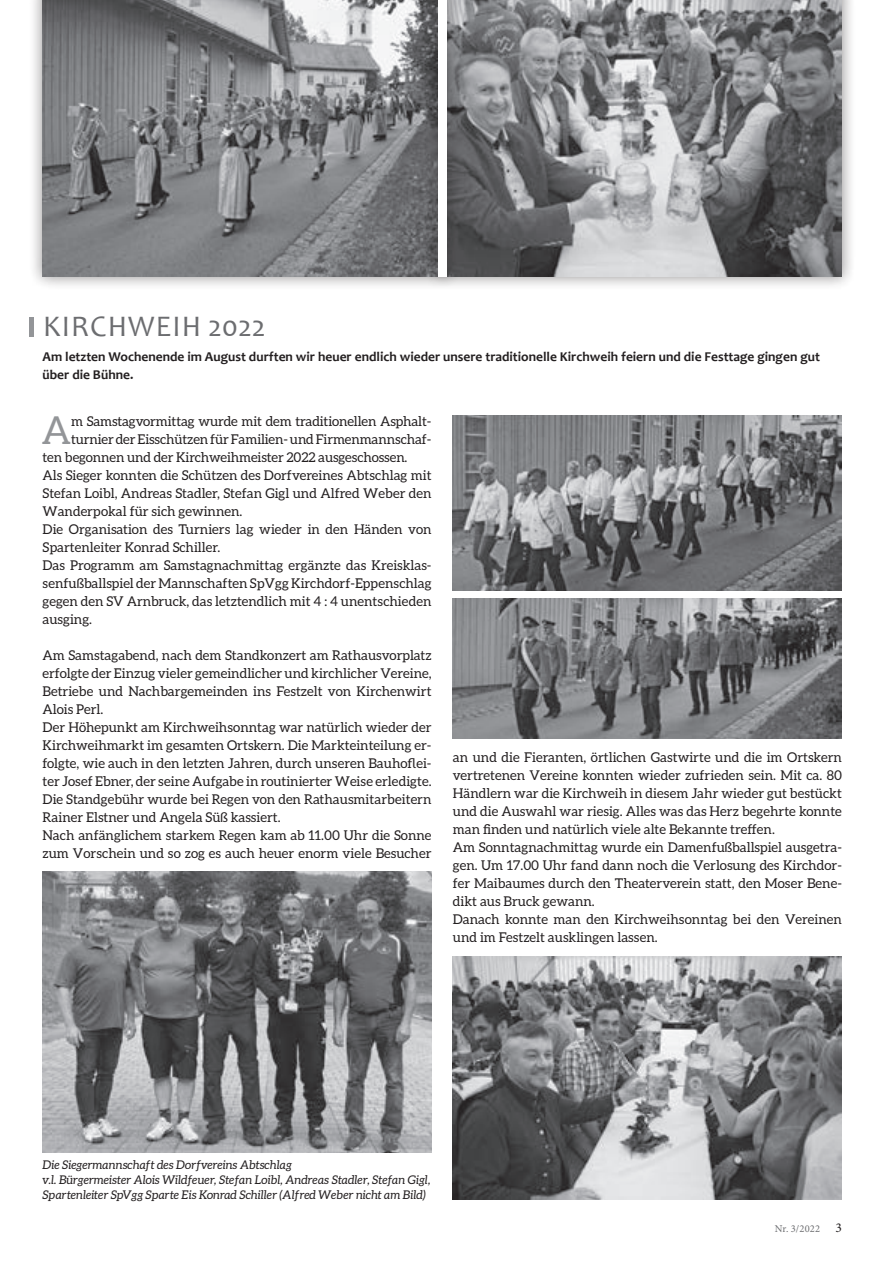
<style>
.page{position:relative;width:893px;height:1263px;background:#fff}
.page>*{position:absolute;margin:0;border:0;box-sizing:border-box;transform-origin:0 0}
.t1{font:38.55px "Aleo";color:#939598}
.t2{font:30px "Candara";letter-spacing:.04em;color:#6c6d70}
.t3{font:13.5px/18px "Aleo";color:#231f20}
.t4{font:700 13.5px/18px "Candara";color:#231f20}
.t5{font:italic 12px/15px "Aleo";color:#231f20}
.t6{font:10.5px "Minion Pro";letter-spacing:.015em;color:#6c6d70}
.s1{font-size:13.5px;color:#231f20}
</style>
<div class="page">
<hr style="left:30px;top:317px;width:4px;height:19px;background:#939598">
<img style="left:453px;top:599px;width:389px;height:139px">
<img style="left:453px;top:415px;width:389px;height:175px">
<img style="left:43px;top:872px;width:389px;height:281px">
<img style="left:453px;top:957px;width:389px;height:242px">
<div style="left:29px;top:0;width:827px;height:290px;background:#231f20;opacity:.5"></div>
<img style="left:43px;top:0;width:799px;height:276px">
<div style="left:424px;top:0;width:37px;height:290px;background:#231f20;opacity:.5"></div>
<div style="left:438px;top:0;width:8px;height:276px;background:#fff"></div>
<h2 class="t2" style="left:43px;top:309px;width:224px">KIRCHWEIH 2022</h2>
<p class="t4" style="left:43px;top:348px;width:779px">Am letzten Wochenende im August durften wir heuer endlich wieder unsere traditionelle Kirchweih feiern und die Festtage gingen gut über die Bühne.</p>
<h1 class="t1" style="left:42px;top:408px;width:31px">A</h1>
<p class="t3" style="left:71px;top:412px;width:362px">m Samstagvormittag wurde mit dem traditionellen Asphalt-</p>
<p class="t3" style="left:71px;top:430px;width:362px">turnier der Eisschützen für Familien- und Firmenmannschaf-</p>
<p class="t3" style="left:43px;top:448px;width:366px">ten begonnen und der Kirchweihmeister 2022 ausgeschossen.</p>
<p class="t3" style="left:43px;top:466px;width:391px">Als Sieger konnten die Schützen des Dorfvereines Abtschlag mit</p>
<p class="t3" style="left:43px;top:484px;width:391px">Stefan Loibl, Andreas Stadler, Stefan Gigl und Alfred Weber den</p>
<p class="t3" style="left:43px;top:502px;width:201px">Wanderpokal für sich gewinnen.</p>
<p class="t3" style="left:43px;top:520px;width:391px">Die Organisation des Turniers lag wieder in den Händen von</p>
<p class="t3" style="left:43px;top:538px;width:179px">Spartenleiter Konrad Schiller.</p>
<p class="t3" style="left:43px;top:556px;width:391px">Das Programm am Samstagnachmittag ergänzte das Kreisklas-</p>
<p class="t3" style="left:43px;top:574px;width:391px">senfußballspiel der Mannschaften SpVgg Kirchdorf-Eppenschlag</p>
<p class="t3" style="left:43px;top:592px;width:391px">gegen den SV Arnbruck, das letztendlich mit 4 : 4 unentschieden</p>
<p class="t3" style="left:43px;top:610px;width:51px">ausging.</p>
<p class="t3" style="left:43px;top:646px;width:391px">Am Samstagabend, nach dem Standkonzert am Rathausvorplatz erfolgte der Einzug vieler gemeindlicher und kirchlicher Vereine, Betriebe und Nachbargemeinden ins Festzelt von Kirchenwirt Alois Perl.<br>Der Höhepunkt am Kirchweihsonntag war natürlich wieder der Kirchweihmarkt im gesamten Ortskern. Die Markteinteilung er&shy;folgte, wie auch in den letzten Jahren, durch unseren Bauhoflei&shy;ter Josef Ebner, der seine Aufgabe in routinierter Weise erledigte.<br>Die Standgebühr wurde bei Regen von den Rathausmitarbeitern Rainer Elstner und Angela Süß kassiert.<br>Nach anfänglichem starkem Regen kam ab 11.00 Uhr die Sonne zum Vorschein und so zog es auch heuer enorm viele Besucher</p>
<p class="t3" style="left:453px;top:748px;width:391px">an und die Fieranten, örtlichen Gastwirte und die im Ortskern vertretenen Vereine konnten wieder zufrieden sein. Mit ca. 80<br>Händlern war die Kirchweih in diesem Jahr wieder gut bestückt und die Auswahl war riesig. Alles was das Herz begehrte konnte man finden und natürlich viele alte Bekannte treffen.<br>Am Sonntagnachmittag wurde ein Damenfußballspiel ausgetra&shy;gen. Um 17.00 Uhr fand dann noch die Verlosung des Kirchdor&shy;fer Maibaumes durch den Theaterverein statt, den Moser Bene&shy;dikt aus Bruck gewann.<br>Danach konnte man den Kirchweihsonntag bei den Vereinen und im Festzelt ausklingen lassen.</p>
<p class="t5" style="left:43px;top:1157px;width:390px">Die Siegermannschaft des Dorfvereins Abtschlag<br>v.l. Bürgermeister Alois Wildfeuer, Stefan Loibl, Andreas Stadler, Stefan Gigl,<br>Spartenleiter SpVgg Sparte Eis Konrad Schiller (Alfred Weber nicht am Bild)</p>
<p class="t6" style="left:775px;top:1222px;width:69px">Nr. 3/2022 <span class="s1">3</span></p>
</div>
